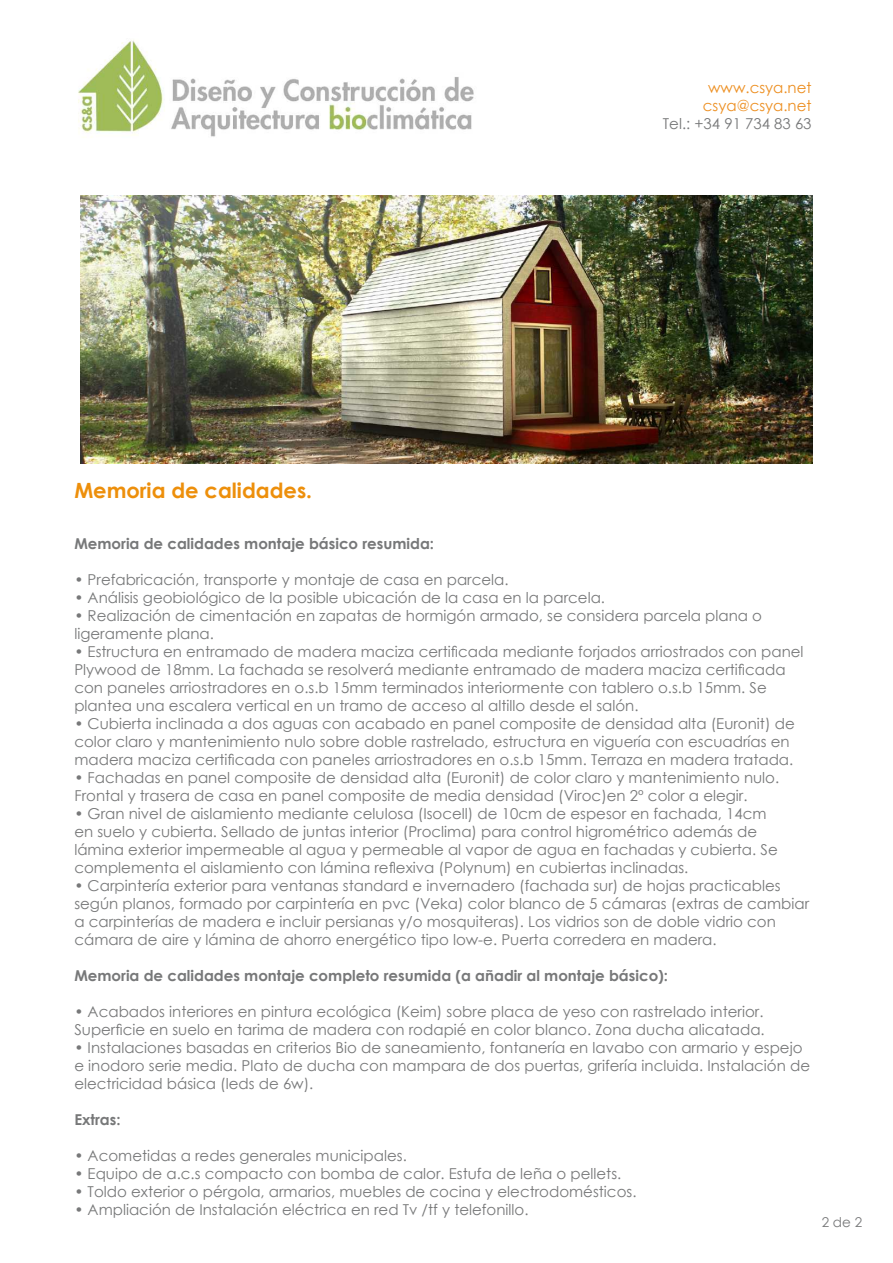
<style>
.page{position:relative;width:893px;height:1263px;background:#fff}
.page>*{position:absolute;margin:0;border:0;box-sizing:border-box;transform-origin:0 0}
.t1{font:700 21px "Century Gothic";color:#ed8f0b}
.t2{font:15px/18px "Century Gothic";color:#777879}
.t3{font:700 15px "Century Gothic";color:#777879}
.t4{font:15px "Century Gothic";color:#ed8f21}
.t5{font:13.5px "Century Gothic";color:#777879}
</style>
<div class="page">
<img style="left:78px;top:40px;width:396px;height:97px">
<img style="left:81px;top:196px;width:731px;height:267px">
<p class="t4" style="left:708px;top:77px;width:105px">www.csya.net</p>
<p class="t4" style="left:703px;top:95px;width:110px">csya@csya.net</p>
<p class="t2" style="left:663px;top:114px;width:150px">Tel.: +34 91 734 83 63</p>
<p class="t1" style="left:74px;top:475px;width:239px">Memoria de calidades.</p>
<p class="t3" style="left:74px;top:532px;width:361px">Memoria de calidades montaje básico resumida:</p>
<p class="t2" style="left:74px;top:570px;width:436px">• Prefabricación, transporte y montaje de casa en parcela.</p>
<p class="t2" style="left:74px;top:588px;width:532px">• Análisis geobiológico de la posible ubicación de la casa en la parcela.</p>
<p class="t2" style="left:74px;top:606px;width:689px">• Realización de cimentación en zapatas de hormigón armado, se considera parcela plana o ligeramente plana.</p>
<p class="t2" style="left:74px;top:642px;width:731px">• Estructura en entramado de madera maciza certificada mediante forjados arriostrados con panel Plywood de 18mm. La fachada se resolverá mediante entramado de madera maciza certificada con paneles arriostradores en o.s.b 15mm terminados interiormente con tablero o.s.b 15mm. Se plantea una escalera vertical en un tramo de acceso al altillo desde el salón.</p>
<p class="t2" style="left:74px;top:714px;width:722px">• Cubierta inclinada a dos aguas con acabado en panel composite de densidad alta (Euronit) de color claro y mantenimiento nulo sobre doble rastrelado, estructura en viguería con escuadrías en madera maciza certificada con paneles arriostradores en o.s.b 15mm. Terraza en madera tratada.</p>
<p class="t2" style="left:74px;top:768px;width:706px">• Fachadas en panel composite de densidad alta (Euronit) de color claro y mantenimiento nulo.<br>Frontal y trasera de casa en panel composite de media densidad (Viroc)en 2º color a elegir.</p>
<p class="t2" style="left:74px;top:804px;width:705px">• Gran nivel de aislamiento mediante celulosa (Isocell) de 10cm de espesor en fachada, 14cm en suelo y cubierta. Sellado de juntas interior (Proclima) para control higrométrico además de lámina exterior impermeable al agua y permeable al vapor de agua en fachadas y cubierta. Se complementa el aislamiento con lámina reflexiva (Polynum) en cubiertas inclinadas.</p>
<p class="t2" style="left:74px;top:876px;width:736px">• Carpintería exterior para ventanas standard e invernadero (fachada sur) de hojas practicables según planos, formado por carpintería en pvc (Veka) color blanco de 5 cámaras (extras de cambiar a carpinterías de madera e incluir persianas y/o mosquiteras). Los vidrios son de doble vidrio con cámara de aire y lámina de ahorro energético tipo low-e. Puerta corredera en madera.</p>
<p class="t3" style="left:74px;top:964px;width:595px">Memoria de calidades montaje completo resumida (a añadir al montaje básico):</p>
<p class="t2" style="left:74px;top:1002px;width:692px">• Acabados interiores en pintura ecológica (Keim) sobre placa de yeso con rastrelado interior.<br>Superficie en suelo en tarima de madera con rodapié en color blanco. Zona ducha alicatada.</p>
<p class="t2" style="left:74px;top:1038px;width:737px">• Instalaciones basadas en criterios Bio de saneamiento, fontanería en lavabo con armario y espejo e inodoro serie media. Plato de ducha con mampara de dos puertas, grifería incluida. Instalación de electricidad básica (leds de 6w).</p>
<p class="t3" style="left:74px;top:1108px;width:48px">Extras:</p>
<p class="t2" style="left:74px;top:1146px;width:334px">• Acometidas a redes generales municipales.</p>
<p class="t2" style="left:74px;top:1164px;width:548px">• Equipo de a.c.s compacto con bomba de calor. Estufa de leña o pellets.</p>
<p class="t2" style="left:74px;top:1182px;width:564px">• Toldo exterior o pérgola, armarios, muebles de cocina y electrodomésticos.</p>
<p class="t2" style="left:74px;top:1200px;width:456px">• Ampliación de Instalación eléctrica en red Tv /tf y telefonillo.</p>
<p class="t5" style="left:822px;top:1212px;width:42px">2 de 2</p>
</div>
